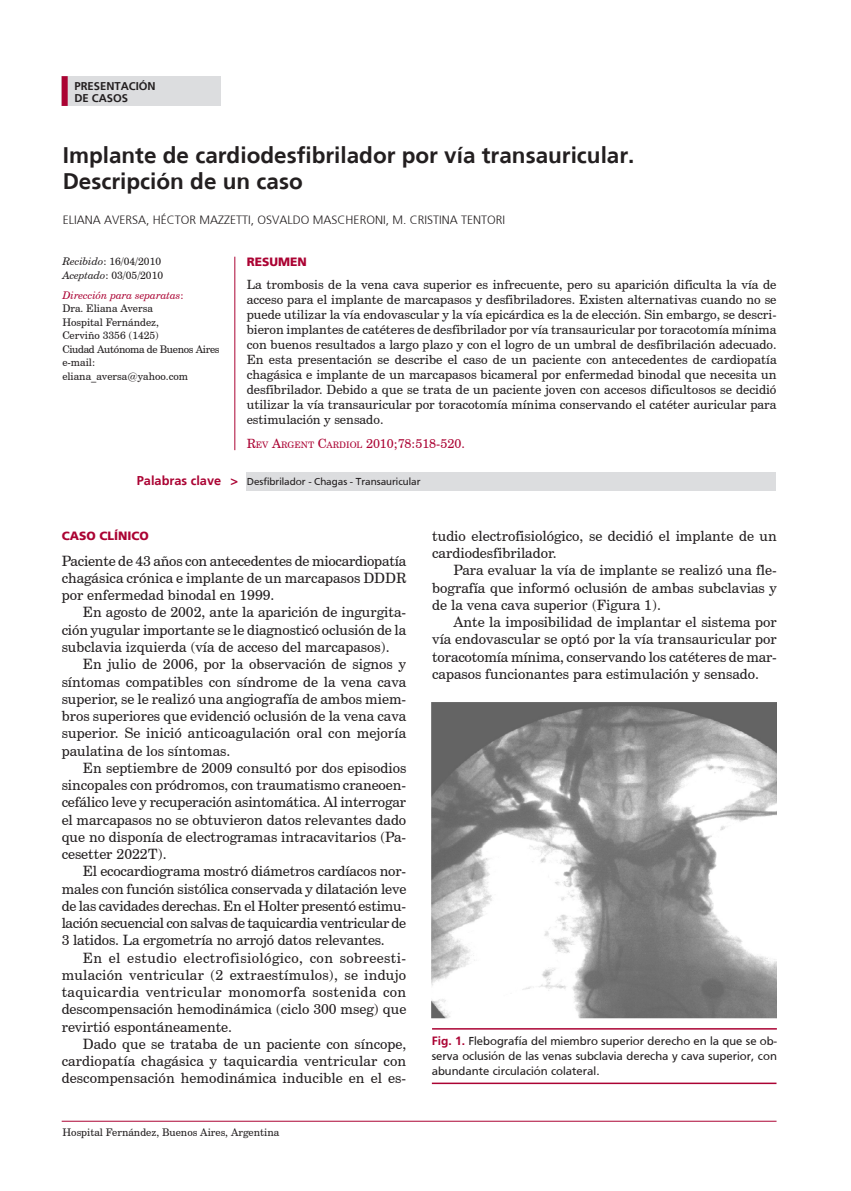
<style>
.page{position:relative;width:851px;height:1191px;background:#fff}
.page>*{position:absolute;margin:0;border:0;box-sizing:border-box;transform-origin:0 0}
.titulo{font:700 22.5px "Frutiger";color:#231f20}
.texto{font:14.25px/17.2px "Century Schoolbook BT";color:#231f20;text-align:justify}
.resumen{font:12.75px/15px "Century Schoolbook BT";color:#231f20;text-align:justify}
.pie_resumen{font:12.75px "Century Schoolbook BT";color:#ab0333}
.pal_clave{font:700 12.75px "Frutiger";color:#ab0333}
.epigrafe{font:12px/15px "Frutiger";color:#231f20;text-align:justify}
.autor{font:300 12px "Frutiger";color:#231f20}
.subtit{font:900 12px "Frutiger";color:#ab0333}
.seccion{font:700 11.25px "Frutiger";color:#231f20}
.pie{font:10.5px "Century Schoolbook BT";color:#231f20}
.pie_resumen-2{font:10.5px "Frutiger";color:#231f20}
.pie-2{font:10.5px "Century Schoolbook BT";letter-spacing:-.03em;color:#231f20}
.direccion{font:italic 10.5px "Century Schoolbook BT";color:#ab0333}
.s1{font-style:italic}
.s2{font-style:normal}
.s3{font-size:8.85px}
.s4{font-weight:700;color:#ab0333}
</style>
<div class="page">
<div style="left:246px;top:472px;width:529px;height:18px;background:#dcdddf"></div>
<div style="left:62px;top:76px;width:159px;height:30px;background:#dcdddf"></div>
<hr style="left:62px;top:1120px;width:714px;height:1px;background:#ab0333">
<div style="left:62px;top:76px;width:6px;height:30px;background:#ab0333"></div>
<hr style="left:234px;top:257px;width:1px;height:193px;background:#ab0333">
<img style="left:432px;top:703px;width:344px;height:316px">
<hr style="left:432px;top:1082px;width:344px;height:2px;background:#ab0333">
<hr style="left:432px;top:1028px;width:344px;height:1px;background:#ab0333">
<p class="seccion" style="left:74px;top:79px;width:83px">PRESENTACIÓN</p>
<p class="seccion" style="left:74px;top:92px;width:55px">DE CASOS</p>
<p class="titulo" style="left:63px;top:142px;width:573px">Implante de cardiodesfibrilador por vía transauricular.</p>
<p class="titulo" style="left:63px;top:168px;width:241px">Descripción de un caso</p>
<p class="autor" style="left:63px;top:213px;width:444px">ELIANA AVERSA, HÉCTOR MAZZETTI, OSVALDO MASCHERONI, M. CRISTINA TENTORI</p>
<p class="pie" style="left:62px;top:255px;width:100px"><span class="s1">Recibido</span>: 16/04/2010</p>
<p class="pie" style="left:62px;top:268px;width:102px"><span class="s1">Aceptado</span>: 03/05/2010</p>
<p class="direccion" style="left:62px;top:288px;width:123px">Dirección para separatas<span class="s2">:</span></p>
<p class="pie" style="left:62px;top:302px;width:92px">Dra. Eliana Aversa</p>
<p class="pie" style="left:62px;top:315px;width:98px">Hospital Fernández,</p>
<p class="pie" style="left:62px;top:329px;width:98px">Cerviño 3356 (1425)</p>
<p class="pie-2" style="left:62px;top:342px;width:159px">Ciudad Autónoma de Buenos Aires</p>
<p class="pie" style="left:62px;top:356px;width:34px">e-mail:</p>
<p class="pie" style="left:62px;top:369px;width:127px">eliana_aversa@yahoo.com</p>
<p class="subtit" style="left:247px;top:254px;width:61px">RESUMEN</p>
<p class="resumen" style="left:247px;top:277px;width:531px">La trombosis de la vena cava superior es infrecuente, pero su aparición dificulta la vía de acceso para el implante de marcapasos y desfibriladores. Existen alternativas cuando no se puede utilizar la vía endovascular y la vía epicárdica es la de elección. Sin embargo, se descri&shy;bieron implantes de catéteres de desfibrilador por vía transauricular por toracotomía mínima con buenos resultados a largo plazo y con el logro de un umbral de desfibrilación adecuado.<br>En esta presentación se describe el caso de un paciente con antecedentes de cardiopatía chagásica e implante de un marcapasos bicameral por enfermedad binodal que necesita un desfibrilador. Debido a que se trata de un paciente joven con accesos dificultosos se decidió utilizar la vía transauricular por toracotomía mínima conservando el catéter auricular para estimulación y sensado.</p>
<p class="pie_resumen" style="left:247px;top:435px;width:219px">R<span class="s3">ev</span> A<span class="s3">rgent</span> C<span class="s3">ardiol</span> 2010;78:518-520.</p>
<p class="pal_clave" style="left:137px;top:473px;width:103px">Palabras clave &gt;</p>
<p class="pie_resumen-2" style="left:247px;top:475px;width:175px">Desfibrilador - Chagas - Transauricular</p>
<p class="subtit" style="left:62px;top:528px;width:89px">CASO CLÍNICO</p>
<p class="texto" style="left:62px;top:552px;width:346px">Paciente de 43 años con antecedentes de miocardiopatía chagásica crónica e implante de un marcapasos DDDR por enfermedad binodal en 1999.</p>
<p class="texto" style="left:62px;top:603px;width:346px;text-indent:21px">En agosto de 2002, ante la aparición de ingurgita&shy;ción yugular importante se le diagnosticó oclusión de la subclavia izquierda (vía de acceso del marcapasos).</p>
<p class="texto" style="left:62px;top:655px;width:346px;text-indent:21px">En julio de 2006, por la observación de signos y síntomas compatibles con síndrome de la vena cava superior, se le realizó una angiografía de ambos miem&shy;bros superiores que evidenció oclusión de la vena cava superior. Se inició anticoagulación oral con mejoría paulatina de los síntomas.</p>
<p class="texto" style="left:62px;top:759px;width:346px;text-indent:21px">En septiembre de 2009 consultó por dos episodios sincopales con pródromos, con traumatismo craneoen&shy;cefálico leve y recuperación asintomática. Al interrogar el marcapasos no se obtuvieron datos relevantes dado que no disponía de electrogramas intracavitarios (Pa&shy;cesetter 2022T).</p>
<p class="texto" style="left:62px;top:862px;width:346px;text-indent:21px">El ecocardiograma mostró diámetros cardíacos nor&shy;males con función sistólica conservada y dilatación leve de las cavidades derechas. En el Holter presentó estimu&shy;lación secuencial con salvas de taquicardia ventricular de 3 latidos. La ergometría no arrojó datos relevantes.</p>
<p class="texto" style="left:62px;top:948px;width:346px;text-indent:21px">En el estudio electrofisiológico, con sobreesti&shy;mulación ventricular (2 extraestímulos), se indujo taquicardia ventricular monomorfa sostenida con descompensación hemodinámica (ciclo 300 mseg) que revirtió espontáneamente.</p>
<p class="texto" style="left:62px;top:1035px;width:346px;text-indent:21px">Dado que se trataba de un paciente con síncope, cardiopatía chagásica y taquicardia ventricular con descompensación hemodinámica inducible en el es-</p>
<p class="pie" style="left:62px;top:1125px;width:218px">Hospital Fernández, Buenos Aires, Argentina</p>
<p class="texto" style="left:432px;top:527px;width:346px">tudio electrofisiológico, se decidió el implante de un cardiodesfibrilador.</p>
<p class="texto" style="left:432px;top:561px;width:346px;text-indent:21px">Para evaluar la vía de implante se realizó una fle&shy;bografía que informó oclusión de ambas subclavias y de la vena cava superior (Figura 1).</p>
<p class="texto" style="left:432px;top:613px;width:346px;text-indent:21px">Ante la imposibilidad de implantar el sistema por vía endovascular se optó por la vía transauricular por toracotomía mínima, conservando los catéteres de mar&shy;capasos funcionantes para estimulación y sensado.</p>
<p class="epigrafe" style="left:431px;top:1033px;width:346px"><span class="s4">Fig. 1.</span> Flebografía del miembro superior derecho en la que se ob&shy;serva oclusión de las venas subclavia derecha y cava superior, con abundante circulación colateral.</p>
</div>
